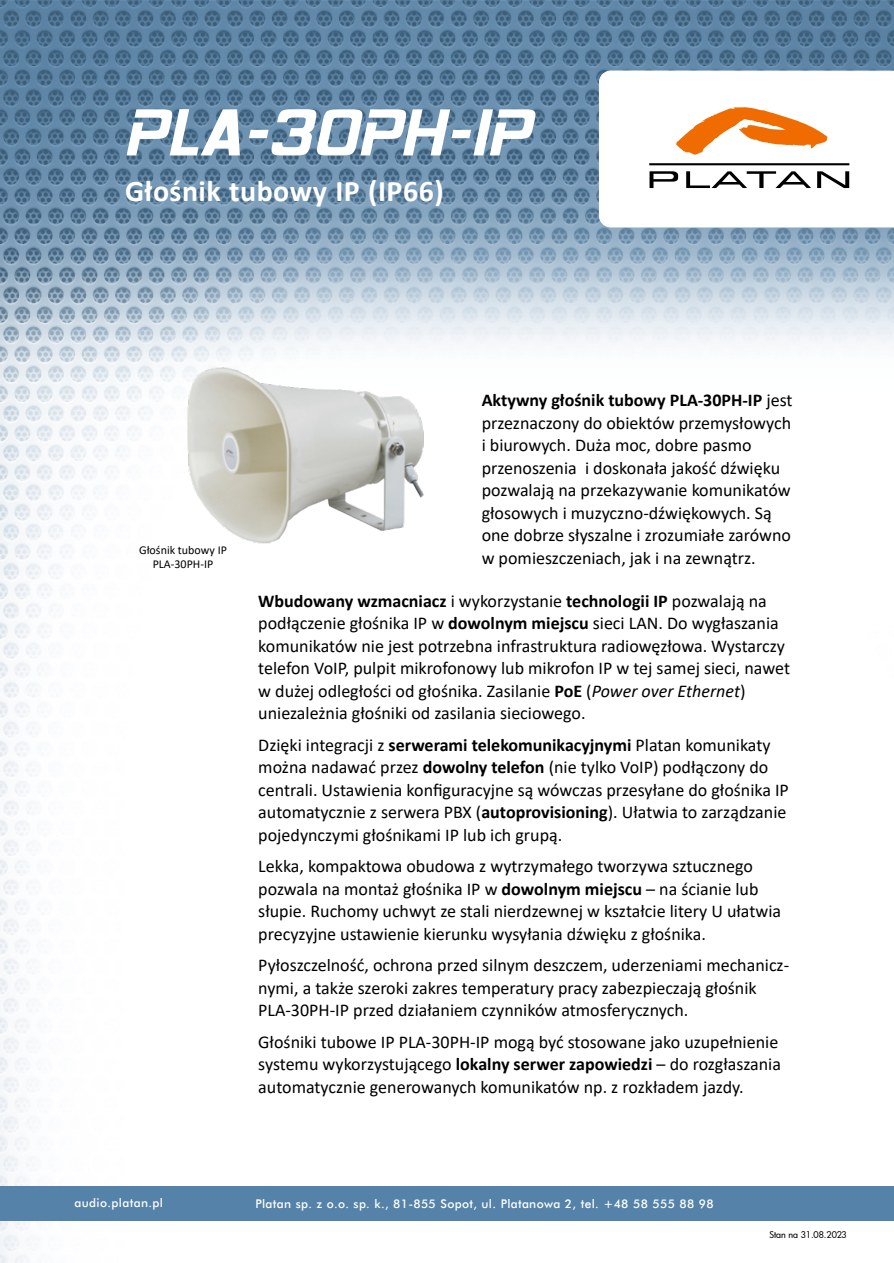
<style>
.page{position:relative;width:894px;height:1263px;background:#fff}
.page>*{position:absolute;margin:0;border:0;box-sizing:border-box;transform-origin:0 0}
.t1{font:700 30px "Calibri";letter-spacing:.015em;color:#fff}
.t2{font:18px/22.5px "Calibri";color:#000}
.t3{font:12px "Futura Md EU Normal";letter-spacing:.025em;color:#fff}
.t4{font:12px/13.8px "Calibri";color:#000;text-align:center}
.t5{font:500 9px "Futura";letter-spacing:-.005em;color:#000}
.s1{font-weight:700}
.s2{font-style:italic}
</style>
<div class="page">
<img style="left:0;top:0;width:893px;height:1263px">
<svg style="left:599px;top:71px;width:294px;height:156px"></svg>
<svg style="left:675px;top:105px;width:152px;height:50px"></svg>
<svg style="left:649px;top:163px;width:200px;height:25px"></svg>
<div style="left:0;top:1186px;width:893px;height:34px;background:#5482a8"></div>
<img style="left:178px;top:361px;width:253px;height:192px">
<svg style="left:126px;top:109px;width:114px;height:46px"></svg>
<svg style="left:249px;top:109px;width:286px;height:46px"></svg>
<h1 class="t1" style="left:125px;top:179px;width:320px">Głośnik tubowy IP (IP66)</h1>
<p class="t4" style="left:139px;top:545px;width:89px">Głośnik tubowy IP<br>PLA-30PH-IP</p>
<p class="t2" style="left:481px;top:391px;width:312px"><span class="s1">Aktywny głośnik tubowy PLA-30PH-IP</span> jest przeznaczony do obiektów przemysłowych i biurowych. Duża moc, dobre pasmo przenoszenia i doskonała jakość dźwięku pozwalają na przekazywanie komunikatów głosowych i muzyczno-dźwiękowych. Są one dobrze słyszalne i zrozumiałe zarówno w pomieszczeniach, jak i na zewnątrz.</p>
<p class="t2" style="left:258px;top:591px;width:533px"><span class="s1">Wbudowany wzmacniacz</span> i wykorzystanie <span class="s1">technologii IP</span> pozwalają na podłączenie głośnika IP w <span class="s1">dowolnym miejscu</span> sieci LAN. Do wygłaszania komunikatów nie jest potrzebna infrastruktura radiowęzłowa. Wystarczy telefon VoIP, pulpit mikrofonowy lub mikrofon IP w tej samej sieci, nawet w dużej odległości od głośnika. Zasilanie <span class="s1">PoE</span> (<span class="s2">Power over Ethernet</span>) uniezależnia głośniki od zasilania sieciowego.</p>
<p class="t2" style="left:258px;top:735px;width:532px">Dzięki integracji z <span class="s1">serwerami telekomunikacyjnymi</span> Platan komunikaty można nadawać przez <span class="s1">dowolny telefon</span> (nie tylko VoIP) podłączony do centrali. Ustawienia konfiguracyjne są wówczas przesyłane do głośnika IP automatycznie z serwera PBX (<span class="s1">autoprovisioning</span>). Ułatwia to zarządzanie pojedynczymi głośnikami IP lub ich grupą.</p>
<p class="t2" style="left:258px;top:856px;width:524px">Lekka, kompaktowa obudowa z wytrzymałego tworzywa sztucznego pozwala na montaż głośnika IP w <span class="s1">dowolnym miejscu</span> – na ścianie lub słupie. Ruchomy uchwyt ze stali nierdzewnej w kształcie litery U ułatwia precyzyjne ustawienie kierunku wysyłania dźwięku z głośnika.</p>
<p class="t2" style="left:258px;top:955px;width:532px">Pyłoszczelność, ochrona przed silnym deszczem, uderzeniami mechanicz&shy;nymi, a także szeroki zakres temperatury pracy zabezpieczają głośnik<br>PLA-30PH-IP przed działaniem czynników atmosferycznych.</p>
<p class="t2" style="left:258px;top:1032px;width:524px">Głośniki tubowe IP PLA-30PH-IP mogą być stosowane jako uzupełnienie systemu wykorzystującego <span class="s1">lokalny serwer zapowiedzi</span> – do rozgłaszania automatycznie generowanych komunikatów np. z rozkładem jazdy.</p>
<p class="t3" style="left:74px;top:1198px;width:90px">audio.platan.pl</p>
<p class="t3" style="left:255px;top:1199px;width:459px">Platan sp. z o.o. sp. k., 81-855 Sopot, ul. Platanowa 2, tel. +48 58 555 88 98</p>
<p class="t5" style="left:769px;top:1231px;width:79px">Stan na 31.08.2023</p>
</div>
